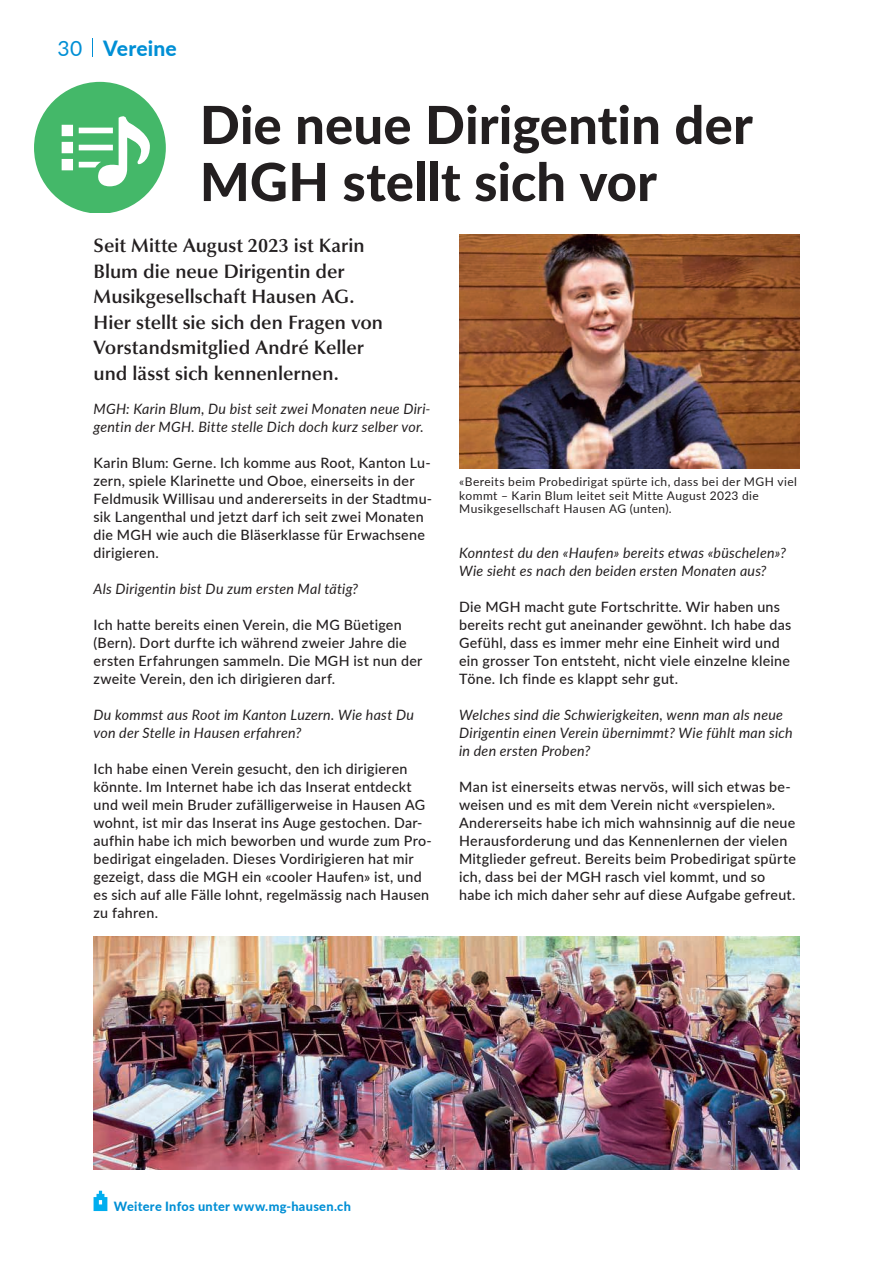
<style>
.page{position:relative;width:893px;height:1263px;background:#fff}
.page>*{position:absolute;margin:0;border:0;box-sizing:border-box;transform-origin:0 0}
.t1{font:800 52.5px/57px "Lato";color:#231f20}
.t2{font:800 21px "Lato";letter-spacing:.005em;color:#008fd5}
.t3{font:600 19.5px/25.5px "Optima LT Pro";color:#231f20}
.t4{font:500 14.25px/18px "Lato";letter-spacing:.02em;color:#231f20}
.t5{font:italic 14.25px/18px "Lato";letter-spacing:.02em;color:#231f20}
.t6{font:800 12.75px "Lato";letter-spacing:.02em;color:#008fd5}
.t7{font:12px/13.5px "Lato";letter-spacing:.035em;color:#231f20}
.s1{font-weight:400}
</style>
<div class="page">
<svg style="left:94px;top:1191px;width:13px;height:20px"></svg>
<svg style="left:92px;top:38px;width:1px;height:19px"></svg>
<svg style="left:34px;top:82px;width:132px;height:131px"></svg>
<img style="left:459px;top:234px;width:340px;height:235px">
<img style="left:94px;top:936px;width:705px;height:233px">
<h2 class="t2" style="left:58px;top:33px;width:121px"><span class="s1">30</span> Vereine</h2>
<h1 class="t1" style="left:200px;top:94px;width:554px">Die neue Dirigentin der<br>MGH stellt sich vor</h1>
<h3 class="t3" style="left:94px;top:232px;width:291px">Seit Mitte August 2023 ist Karin<br>Blum die neue Dirigentin der<br>Musikgesellschaft Hausen AG.<br>Hier stellt sie sich den Fragen von<br>Vorstandsmitglied André Keller und lässt sich kennenlernen.</h3>
<p class="t5" style="left:94px;top:399px;width:339px">MGH: Karin Blum, Du bist seit zwei Monaten neue Diri&shy;gentin der MGH. Bitte stelle Dich doch kurz selber vor.</p>
<p class="t4" style="left:94px;top:453px;width:340px">Karin Blum: Gerne. Ich komme aus Root, Kanton Lu&shy;zern, spiele Klarinette und Oboe, einerseits in der Feldmusik Willisau und andererseits in der Stadtmu&shy;sik Langenthal und jetzt darf ich seit zwei Monaten die MGH wie auch die Bläserklasse für Erwachsene dirigieren.</p>
<p class="t5" style="left:94px;top:579px;width:266px">Als Dirigentin bist Du zum ersten Mal tätig?</p>
<p class="t4" style="left:94px;top:615px;width:330px">Ich hatte bereits einen Verein, die MG Büetigen (Bern). Dort durfte ich während zweier Jahre die ersten Erfahrungen sammeln. Die MGH ist nun der zweite Verein, den ich dirigieren darf.</p>
<p class="t5" style="left:94px;top:705px;width:322px">Du kommst aus Root im Kanton Luzern. Wie hast Du von der Stelle in Hausen erfahren?</p>
<p class="t4" style="left:94px;top:759px;width:340px">Ich habe einen Verein gesucht, den ich dirigieren könnte. Im Internet habe ich das Inserat entdeckt und weil mein Bruder zufälligerweise in Hausen AG wohnt, ist mir das Inserat ins Auge gestochen. Dar&shy;aufhin habe ich mich beworben und wurde zum Pro&shy;bedirigat eingeladen. Dieses Vordirigieren hat mir gezeigt, dass die MGH ein «cooler Haufen» ist, und es sich auf alle Fälle lohnt, regelmässig nach Hausen zu fahren.</p>
<p class="t7" style="left:459px;top:474px;width:339px">«Bereits beim Probedirigat spürte ich, dass bei der MGH viel kommt – Karin Blum leitet seit Mitte August 2023 die<br>Musikgesellschaft Hausen AG (unten).</p>
<p class="t5" style="left:459px;top:543px;width:328px">Konntest du den «Haufen» bereits etwas «büschelen»?<br>Wie sieht es nach den beiden ersten Monaten aus?</p>
<p class="t4" style="left:459px;top:597px;width:334px">Die MGH macht gute Fortschritte. Wir haben uns bereits recht gut aneinander gewöhnt. Ich habe das Gefühl, dass es immer mehr eine Einheit wird und ein grosser Ton entsteht, nicht viele einzelne kleine Töne. Ich finde es klappt sehr gut.</p>
<p class="t5" style="left:459px;top:705px;width:335px">Welches sind die Schwierigkeiten, wenn man als neue<br>Dirigentin einen Verein übernimmt? Wie fühlt man sich in den ersten Proben?</p>
<p class="t4" style="left:459px;top:777px;width:338px">Man ist einerseits etwas nervös, will sich etwas be&shy;weisen und es mit dem Verein nicht «verspielen».<br>Andererseits habe ich mich wahnsinnig auf die neue Herausforderung und das Kennenlernen der vielen Mitglieder gefreut. Bereits beim Probedirigat spürte ich, dass bei der MGH rasch viel kommt, und so habe ich mich daher sehr auf diese Aufgabe gefreut.</p>
<p class="t6" style="left:114px;top:1197px;width:239px">Weitere Infos unter www.mg-hausen.ch</p>
</div>
